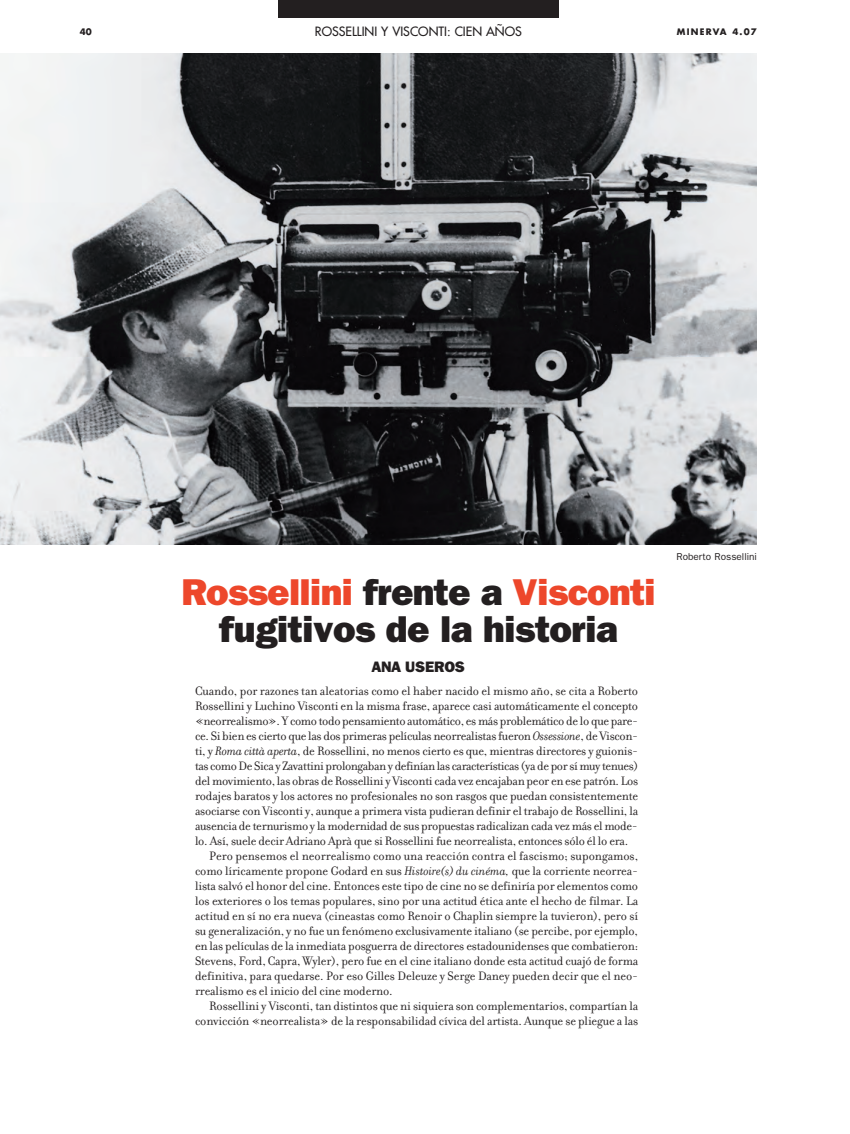
<style>
.page{position:relative;width:850px;height:1134px;background:#fff}
.page>*{position:absolute;margin:0;border:0;box-sizing:border-box;transform-origin:0 0}
.t1{font:800 37.5px/37.5px "Franklin Gothic";letter-spacing:-.02em;color:#231f20;text-align:center}
.t2{font:800 15px "Franklin Gothic IT Cby BT";letter-spacing:-.01em;color:#231f20}
.t3{font:13.12px "Filosofia";letter-spacing:-.015em;color:#231f20}
.t4{font:13.12px "Filosofia";letter-spacing:-.035em;color:#231f20}
.t5{font:12.5px "Futura";color:#231f20}
.t6{font:10px "Franklin Gothic";color:#231f20}
.t7{font:700 8.75px "Futura";letter-spacing:.135em;color:#231f20}
.s1{color:#ed472b}
.s2{font-style:italic}
</style>
<div class="page">
<svg style="left:0;top:0;width:757px;height:545px;background:#818385"></svg>
<p class="t7" style="left:80px;top:27px;width:14px">40</p>
<p class="t5" style="left:315px;top:25px;width:208px">ROSSELLINI Y VISCONTI: CIEN AÑOS</p>
<p class="t7" style="left:677px;top:27px;width:81px">MINERVA 4.07</p>
<h1 class="t1" style="left:181px;top:576px;width:476px"><span class="s1">Rossellini</span> frente a <span class="s1">Visconti </span>fugitivos de la historia</h1>
<p class="t2" style="left:372px;top:661px;width:95px">ANA USEROS</p>
<p class="t3" style="left:195px;top:686px;width:444px">Cuando, por razones tan aleatorias como el haber nacido el mismo año, se cita a Roberto</p>
<p class="t3" style="left:195px;top:701px;width:444px">Rossellini y Luchino Visconti en la misma frase, aparece casi automáticamente el concepto</p>
<p class="t3" style="left:195px;top:716px;width:444px">«neorrealismo». Y como todo pensamiento automático, es más problemático de lo que pare-</p>
<p class="t3" style="left:195px;top:731px;width:444px">ce. Si bien es cierto que las dos primeras películas neorrealistas fueron <span class="s2">Ossessione</span>, de Viscon-</p>
<p class="t3" style="left:195px;top:746px;width:444px">ti, y <span class="s2">Roma città aperta</span>, de Rossellini, no menos cierto es que, mientras directores y guionis-</p>
<p class="t4" style="left:195px;top:761px;width:444px">tas como De Sica y Zavattini prolongaban y definían las características (ya de por sí muy tenues)</p>
<p class="t3" style="left:195px;top:776px;width:444px">del movimiento, las obras de Rossellini y Visconti cada vez encajaban peor en ese patrón. Los</p>
<p class="t3" style="left:195px;top:791px;width:444px">rodajes baratos y los actores no profesionales no son rasgos que puedan consistentemente</p>
<p class="t3" style="left:195px;top:806px;width:444px">asociarse con Visconti y, aunque a primera vista pudieran definir el trabajo de Rossellini, la</p>
<p class="t3" style="left:195px;top:821px;width:444px">ausencia de ternurismo y la modernidad de sus propuestas radicalizan cada vez más el mode-</p>
<p class="t3" style="left:195px;top:836px;width:435px">lo. Así, suele decir Adriano Aprà que si Rossellini fue neorrealista, entonces sólo él lo era.</p>
<p class="t3" style="left:209px;top:851px;width:430px">Pero pensemos el neorrealismo como una reacción contra el fascismo; supongamos,</p>
<p class="t3" style="left:195px;top:866px;width:444px">como líricamente propone Godard en sus <span class="s2">Histoire(s) du cinéma,</span> que la corriente neorrea-</p>
<p class="t3" style="left:195px;top:881px;width:444px">lista salvó el honor del cine. Entonces este tipo de cine no se definiría por elementos como</p>
<p class="t3" style="left:195px;top:896px;width:444px">los exteriores o los temas populares, sino por una actitud ética ante el hecho de filmar. La</p>
<p class="t3" style="left:195px;top:911px;width:444px">actitud en sí no era nueva (cineastas como Renoir o Chaplin siempre la tuvieron), pero sí</p>
<p class="t3" style="left:195px;top:926px;width:444px">su generalización, y no fue un fenómeno exclusivamente italiano (se percibe, por ejemplo,</p>
<p class="t3" style="left:195px;top:941px;width:444px">en las películas de la inmediata posguerra de directores estadounidenses que combatieron:</p>
<p class="t3" style="left:195px;top:956px;width:444px">Stevens, Ford, Capra, Wyler), pero fue en el cine italiano donde esta actitud cuajó de forma</p>
<p class="t3" style="left:195px;top:971px;width:444px">definitiva, para quedarse. Por eso Gilles Deleuze y Serge Daney pueden decir que el neo-</p>
<p class="t3" style="left:195px;top:986px;width:199px">rrealismo es el inicio del cine moderno.</p>
<p class="t3" style="left:209px;top:1001px;width:430px">Rossellini y Visconti, tan distintos que ni siquiera son complementarios, compartían la</p>
<p class="t3" style="left:195px;top:1016px;width:444px">convicción «neorrealista» de la responsabilidad cívica del artista. Aunque se pliegue a las</p>
<p class="t6" style="left:676px;top:552px;width:82px">Roberto Rossellini</p>
</div>
